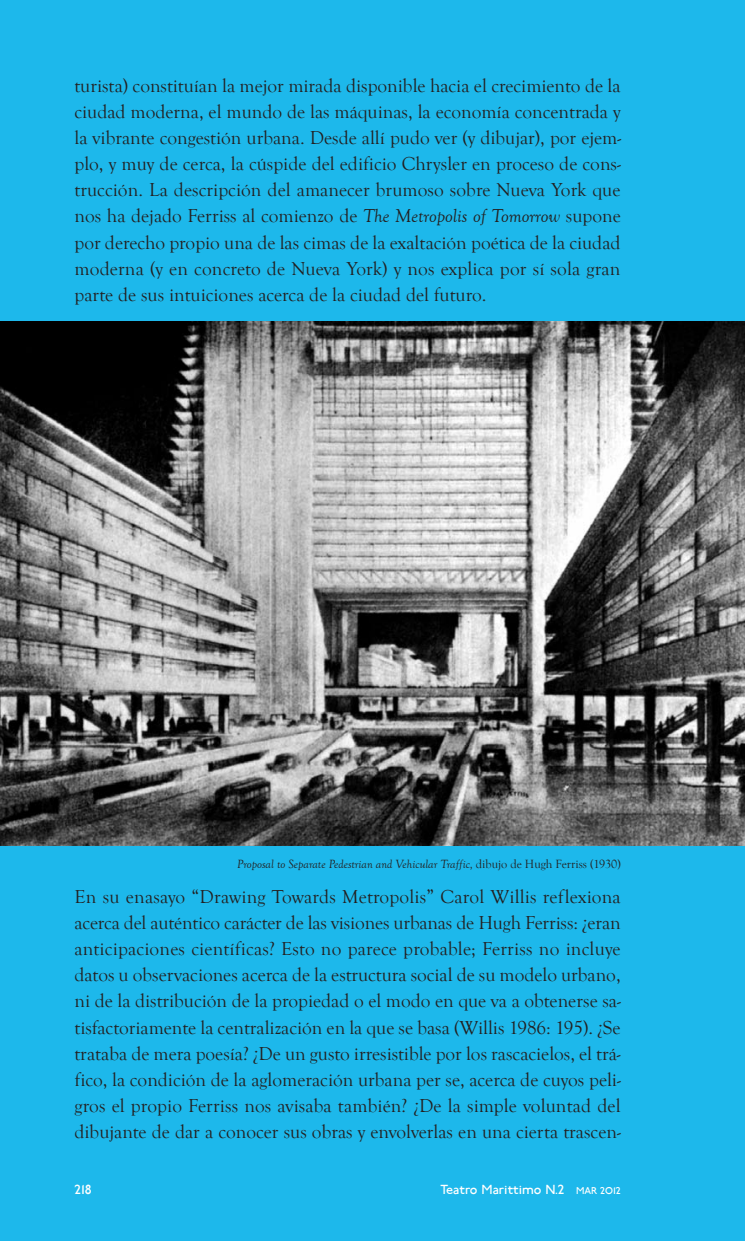
<style>
.page{position:relative;width:745px;height:1241px;background:#fff}
.page>*{position:absolute;margin:0;border:0;box-sizing:border-box;transform-origin:0 0}
.t1{font:19.25px/26.1px "Goudy Old Style T";color:#231f20;text-align:justify}
.t2{font:14px "P22 Underground";color:#fff}
.t3{font:italic 12.25px "Goudy Old Style T";color:#231f20}
.s1{font-style:italic}
.s2{font-style:normal}
.s3{font-size:10.5px}
</style>
<div class="page">
<div style="left:0;top:0;width:744px;height:1240px;background:#1db8eb"></div>
<img style="left:0;top:321px;width:744px;height:524px">
<p class="t1" style="left:74px;top:72px;width:547px">turista) constituían la mejor mirada disponible hacia el crecimiento de la ciudad moderna, el mundo de las máquinas, la economía concentrada y la vibrante congestión urbana. Desde allí pudo ver (y dibujar), por ejem&shy;plo, y muy de cerca, la cúspide del edificio Chrysler en proceso de cons&shy;trucción. La descripción del amanecer brumoso sobre Nueva York que nos ha dejado Ferriss al comienzo de <span class="s1">The Metropolis of Tomorrow</span> supone por derecho propio una de las cimas de la exaltación poética de la ciudad moderna (y en concreto de Nueva York) y nos explica por sí sola gran parte de sus intuiciones acerca de la ciudad del futuro.</p>
<p class="t3" style="left:237px;top:857px;width:385px">Proposal to Separate Pedestrian and Vehicular Traffic, <span class="s2">dibujo de Hugh Ferriss (1930)</span></p>
<p class="t1" style="left:74px;top:883px;width:547px">En su enasayo “Drawing Towards Metropolis” Carol Willis reflexiona acerca del auténtico carácter de las visiones urbanas de Hugh Ferriss: ¿eran anticipaciones científicas? Esto no parece probable; Ferriss no incluye datos u observaciones acerca de la estructura social de su modelo urbano, ni de la distribución de la propiedad o el modo en que va a obtenerse sa&shy;tisfactoriamente la centralización en la que se basa (Willis 1986: 195). ¿Se trataba de mera poesía? ¿De un gusto irresistible por los rascacielos, el trá&shy;fico, la condición de la aglomeración urbana per se, acerca de cuyos peli&shy;gros el propio Ferriss nos avisaba también? ¿De la simple voluntad del dibujante de dar a conocer sus obras y envolverlas en una cierta trascen-</p>
<p class="t2" style="left:74px;top:1183px;width:19px">218</p>
<p class="t2" style="left:440px;top:1183px;width:182px">Teatro Marittimo N.2 <span class="s3">MAR 2O12</span></p>
</div>
